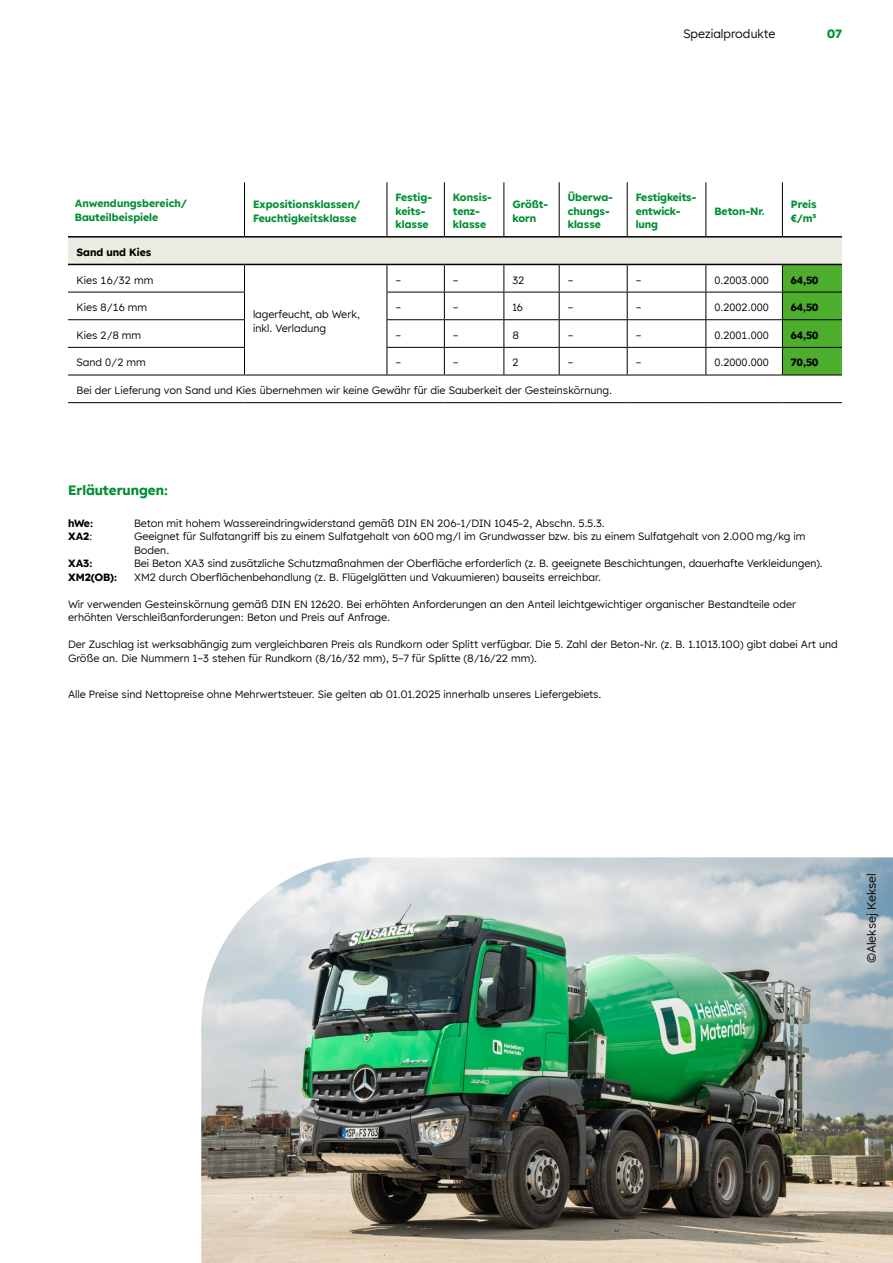
<style>
.page{position:relative;width:893px;height:1263px;background:#fff}
.page>*{position:absolute;margin:0;border:0;box-sizing:border-box;transform-origin:0 0}
.t1{font:700 13.5px "Lexend HM";color:#008f33}
.L8_Running_title{font:12px "Lexend HM";color:#000}
.L6_Marginalia{font:12px "Lexend HM";letter-spacing:-.005em;color:#000}
.t2{font:700 12px "Lexend HM";color:#008f33}
.L14_Table_copy{font:10.5px/13.5px "Lexend HM";color:#000}
.L13_Box_headline{font:700 10.5px/13.5px "Lexend HM";color:#008f33}
.L14_Table_copy-2{font:700 10.5px "Lexend HM";color:#000}
.s1{font-weight:400}
</style>
<div class="page">
<img style="left:201px;top:857px;width:692px;height:406px">
<svg style="left:68px;top:182px;width:714px;height:193px"></svg>
<div style="left:68px;top:237px;width:774px;height:27px;background:#ecece3"></div>
<hr style="left:244px;top:182px;width:1px;height:54px;background:#000">
<hr style="left:387px;top:182px;width:1px;height:54px;background:#000">
<hr style="left:444px;top:182px;width:1px;height:54px;background:#000">
<hr style="left:503px;top:182px;width:1px;height:54px;background:#000">
<hr style="left:559px;top:182px;width:1px;height:54px;background:#000">
<hr style="left:627px;top:182px;width:1px;height:54px;background:#000">
<hr style="left:705px;top:182px;width:1px;height:54px;background:#000">
<hr style="left:782px;top:182px;width:1px;height:54px;background:#000">
<hr style="left:68px;top:292px;width:177px;height:1px;background:#000">
<hr style="left:68px;top:319px;width:177px;height:1px;background:#000">
<hr style="left:68px;top:347px;width:177px;height:1px;background:#000">
<svg style="left:244px;top:265px;width:1px;height:110px"></svg>
<hr style="left:387px;top:292px;width:57px;height:1px;background:#000">
<hr style="left:444px;top:292px;width:60px;height:1px;background:#000">
<hr style="left:504px;top:292px;width:55px;height:1px;background:#000">
<hr style="left:559px;top:292px;width:68px;height:1px;background:#000">
<hr style="left:627px;top:292px;width:79px;height:1px;background:#000">
<hr style="left:706px;top:292px;width:76px;height:1px;background:#000">
<hr style="left:387px;top:319px;width:57px;height:1px;background:#000">
<hr style="left:444px;top:319px;width:60px;height:1px;background:#000">
<hr style="left:504px;top:319px;width:55px;height:1px;background:#000">
<hr style="left:559px;top:319px;width:68px;height:1px;background:#000">
<hr style="left:627px;top:319px;width:79px;height:1px;background:#000">
<hr style="left:706px;top:319px;width:76px;height:1px;background:#000">
<hr style="left:387px;top:347px;width:57px;height:1px;background:#000">
<svg style="left:387px;top:265px;width:1px;height:110px"></svg>
<hr style="left:444px;top:347px;width:60px;height:1px;background:#000">
<svg style="left:444px;top:265px;width:1px;height:110px"></svg>
<hr style="left:504px;top:347px;width:55px;height:1px;background:#000">
<svg style="left:503px;top:265px;width:1px;height:110px"></svg>
<hr style="left:559px;top:347px;width:68px;height:1px;background:#000">
<svg style="left:559px;top:265px;width:1px;height:110px"></svg>
<hr style="left:627px;top:347px;width:79px;height:1px;background:#000">
<svg style="left:627px;top:265px;width:1px;height:110px"></svg>
<hr style="left:706px;top:347px;width:76px;height:1px;background:#000">
<svg style="left:705px;top:265px;width:1px;height:110px"></svg>
<svg style="left:782px;top:265px;width:60px;height:110px;background:#49a42a"></svg>
<hr style="left:68px;top:375px;width:176px;height:1px;background:#000">
<hr style="left:68px;top:402px;width:176px;height:1px;background:#000">
<hr style="left:244px;top:402px;width:143px;height:1px;background:#000">
<hr style="left:387px;top:402px;width:57px;height:1px;background:#000">
<hr style="left:444px;top:402px;width:60px;height:1px;background:#000">
<hr style="left:504px;top:402px;width:55px;height:1px;background:#000">
<hr style="left:559px;top:402px;width:68px;height:1px;background:#000">
<hr style="left:627px;top:402px;width:79px;height:1px;background:#000">
<hr style="left:706px;top:402px;width:76px;height:1px;background:#000">
<hr style="left:782px;top:402px;width:60px;height:1px;background:#000">
<hr style="left:244px;top:375px;width:143px;height:1px;background:#000">
<hr style="left:387px;top:375px;width:57px;height:1px;background:#000">
<hr style="left:444px;top:375px;width:60px;height:1px;background:#000">
<hr style="left:504px;top:375px;width:55px;height:1px;background:#000">
<hr style="left:559px;top:375px;width:68px;height:1px;background:#000">
<hr style="left:627px;top:375px;width:79px;height:1px;background:#000">
<hr style="left:706px;top:375px;width:76px;height:1px;background:#000">
<hr style="left:782px;top:375px;width:60px;height:1px;background:#000">
<hr style="left:68px;top:264px;width:176px;height:1px;background:#000">
<hr style="left:244px;top:264px;width:143px;height:1px;background:#000">
<hr style="left:387px;top:264px;width:57px;height:1px;background:#000">
<hr style="left:444px;top:264px;width:60px;height:1px;background:#000">
<hr style="left:504px;top:264px;width:55px;height:1px;background:#000">
<hr style="left:559px;top:264px;width:68px;height:1px;background:#000">
<hr style="left:627px;top:264px;width:79px;height:1px;background:#000">
<hr style="left:706px;top:264px;width:76px;height:1px;background:#000">
<hr style="left:782px;top:264px;width:60px;height:1px;background:#000">
<hr style="left:68px;top:236px;width:176px;height:2px;background:#000">
<hr style="left:244px;top:236px;width:143px;height:2px;background:#000">
<hr style="left:387px;top:236px;width:57px;height:2px;background:#000">
<hr style="left:444px;top:236px;width:60px;height:2px;background:#000">
<hr style="left:504px;top:236px;width:55px;height:2px;background:#000">
<hr style="left:559px;top:236px;width:68px;height:2px;background:#000">
<hr style="left:627px;top:236px;width:79px;height:2px;background:#000">
<hr style="left:706px;top:236px;width:76px;height:2px;background:#000">
<hr style="left:782px;top:236px;width:60px;height:2px;background:#000">
<p class="L8_Running_title" style="left:683px;top:25px;width:93px">Spezialprodukte</p>
<p class="t2" style="left:827px;top:24px;width:16px">07</p>
<p class="L13_Box_headline" style="left:75px;top:196px;width:114px">Anwendungsbereich/<br>Bauteilbeispiele</p>
<p class="L13_Box_headline" style="left:253px;top:197px;width:109px">Expositionsklassen/<br>Feuchtigkeitsklasse</p>
<p class="L13_Box_headline" style="left:395px;top:190px;width:38px">Festig&shy;keits&shy;klasse</p>
<p class="L13_Box_headline" style="left:453px;top:190px;width:41px">Konsis&shy;tenz&shy;klasse</p>
<p class="L13_Box_headline" style="left:512px;top:197px;width:37px">Größt&shy;korn</p>
<p class="L13_Box_headline" style="left:568px;top:190px;width:47px">Überwa&shy;chungs&shy;klasse</p>
<p class="L13_Box_headline" style="left:636px;top:190px;width:62px">Festigkeits&shy;entwick&shy;lung</p>
<p class="L13_Box_headline" style="left:714px;top:204px;width:52px">Beton-Nr.</p>
<p class="L13_Box_headline" style="left:791px;top:197px;width:27px">Preis €/m³</p>
<p class="L14_Table_copy-2" style="left:77px;top:243px;width:76px">Sand und Kies</p>
<p class="L14_Table_copy" style="left:77px;top:272px;width:78px">Kies 16/32 mm</p>
<p class="L14_Table_copy" style="left:395px;top:272px;width:7px">–</p>
<p class="L14_Table_copy" style="left:453px;top:272px;width:7px">–</p>
<p class="L14_Table_copy" style="left:512px;top:272px;width:14px">32</p>
<p class="L14_Table_copy" style="left:568px;top:272px;width:7px">–</p>
<p class="L14_Table_copy" style="left:636px;top:272px;width:7px">–</p>
<p class="L14_Table_copy" style="left:714px;top:272px;width:56px">0.2003.000</p>
<p class="L14_Table_copy-2" style="left:791px;top:271px;width:29px">64,50</p>
<p class="L14_Table_copy" style="left:77px;top:300px;width:72px">Kies 8/16 mm</p>
<p class="L14_Table_copy" style="left:395px;top:300px;width:7px">–</p>
<p class="L14_Table_copy" style="left:453px;top:300px;width:7px">–</p>
<p class="L14_Table_copy" style="left:512px;top:300px;width:12px">16</p>
<p class="L14_Table_copy" style="left:568px;top:300px;width:7px">–</p>
<p class="L14_Table_copy" style="left:636px;top:300px;width:7px">–</p>
<p class="L14_Table_copy" style="left:714px;top:300px;width:56px">0.2002.000</p>
<p class="L14_Table_copy-2" style="left:791px;top:299px;width:29px">64,50</p>
<p class="L14_Table_copy" style="left:77px;top:328px;width:66px">Kies 2/8 mm</p>
<p class="L14_Table_copy" style="left:395px;top:328px;width:7px">–</p>
<p class="L14_Table_copy" style="left:453px;top:328px;width:7px">–</p>
<p class="L14_Table_copy" style="left:512px;top:328px;width:8px">8</p>
<p class="L14_Table_copy" style="left:568px;top:328px;width:7px">–</p>
<p class="L14_Table_copy" style="left:636px;top:328px;width:7px">–</p>
<p class="L14_Table_copy" style="left:714px;top:328px;width:56px">0.2001.000</p>
<p class="L14_Table_copy-2" style="left:791px;top:326px;width:29px">64,50</p>
<p class="L14_Table_copy" style="left:77px;top:355px;width:71px">Sand 0/2 mm</p>
<p class="L14_Table_copy" style="left:395px;top:355px;width:7px">–</p>
<p class="L14_Table_copy" style="left:453px;top:355px;width:7px">–</p>
<p class="L14_Table_copy" style="left:512px;top:355px;width:8px">2</p>
<p class="L14_Table_copy" style="left:568px;top:355px;width:7px">–</p>
<p class="L14_Table_copy" style="left:636px;top:355px;width:7px">–</p>
<p class="L14_Table_copy" style="left:714px;top:355px;width:56px">0.2000.000</p>
<p class="L14_Table_copy-2" style="left:791px;top:354px;width:29px">70,50</p>
<p class="L14_Table_copy" style="left:77px;top:383px;width:537px">Bei der Lieferung von Sand und Kies übernehmen wir keine Gewähr für die Sauberkeit der Gesteinskörnung.</p>
<p class="L14_Table_copy" style="left:253px;top:307px;width:109px">lagerfeucht, ab Werk,</p>
<p class="L14_Table_copy" style="left:253px;top:321px;width:75px">inkl. Verladung</p>
<p class="t1" style="left:68px;top:479px;width:102px">Erläuterungen:</p>
<p class="L14_Table_copy-2" style="left:68px;top:514px;width:27px">hWe:</p>
<p class="L14_Table_copy" style="left:134px;top:516px;width:472px">Beton mit hohem Wassereindringwiderstand gemäß DIN EN 206-1/DIN 1045-2, Abschn. 5.5.3.</p>
<p class="L14_Table_copy-2" style="left:68px;top:528px;width:26px">XA2<span class="s1">:</span></p>
<p class="L14_Table_copy" style="left:134px;top:529px;width:673px">Geeignet für Sulfatangriff bis zu einem Sulfatgehalt von 600 mg/l im Grundwasser bzw. bis zu einem Sulfatgehalt von 2.000 mg/kg im<br>Boden.</p>
<p class="L14_Table_copy-2" style="left:68px;top:555px;width:26px">XA3:</p>
<p class="L14_Table_copy" style="left:134px;top:556px;width:690px">Bei Beton XA3 sind zusätzliche Schutzmaßnahmen der Oberfläche erforderlich (z. B. geeignete Beschichtungen, dauerhafte Verkleidungen).</p>
<p class="L14_Table_copy-2" style="left:68px;top:568px;width:51px">XM2(OB):</p>
<p class="L14_Table_copy" style="left:134px;top:570px;width:469px">XM2 durch Oberflächenbehandlung (z. B. Flügelglätten und Vakuumieren) bauseits erreichbar.</p>
<p class="L14_Table_copy" style="left:68px;top:597px;width:730px">Wir verwenden Gesteinskörnung gemäß DIN EN 12620. Bei erhöhten Anforderungen an den Anteil leichtgewichtiger organischer Bestandteile oder erhöhten Verschleißanforderungen: Beton und Preis auf Anfrage.</p>
<p class="L14_Table_copy" style="left:68px;top:637px;width:771px">Der Zuschlag ist werksabhängig zum vergleichbaren Preis als Rundkorn oder Splitt verfügbar. Die 5. Zahl der Beton-Nr. (z. B. 1.1013.100) gibt dabei Art und<br>Größe an. Die Nummern 1–3 stehen für Rundkorn (8/16/32 mm), 5–7 für Splitte (8/16/22 mm).</p>
<p class="L14_Table_copy" style="left:68px;top:687px;width:535px">Alle Preise sind Nettopreise ohne Mehrwertsteuer. Sie gelten ab 01.01.2025 innerhalb unseres Liefergebiets.</p>
<p class="L6_Marginalia" style="left:863px;top:963px;width:91px;rotate:-90deg">©Aleksej Keksel</p>
</div>
